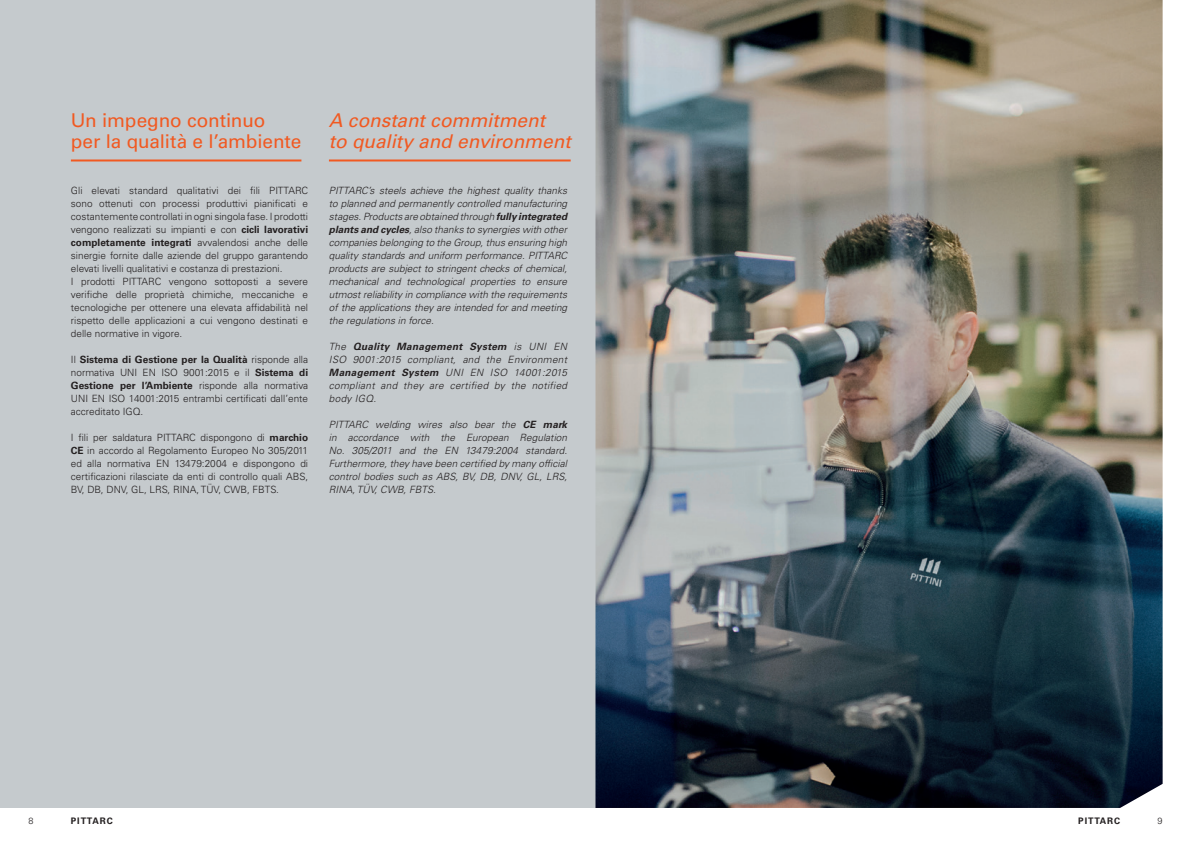
<style>
.page{position:relative;width:1191px;height:842px;background:#fff}
.page>*{position:absolute;margin:0;border:0;box-sizing:border-box;transform-origin:0 0}
.titolo_eng{font:italic 19px/21px "Univers LT Std";letter-spacing:-.005em;color:#f15921}
.t1{font:19px/21px "Univers LT Std";letter-spacing:-.005em;color:#f15921}
.testo_it{font:300 10px/13px "Univers LT Std";color:#231f20;text-align:justify}
.testo_eng{font:italic 300 10px/13px "Univers LT Std";letter-spacing:.005em;color:#231f20;text-align:justify}
.t2{font:700 9px "Univers LT Std";letter-spacing:.095em;color:#231f20}
.t3{font:300 9px "Univers LT Std";color:#231f20}
.s1{font-weight:700}
</style>
<div class="page">
<div style="left:0;top:0;width:601px;height:808px;background:#c5cacd"></div>
<hr style="left:329px;top:159px;width:241px;height:2px;background:#f15921">
<hr style="left:71px;top:159px;width:230px;height:2px;background:#f15921">
<img style="left:595px;top:0;width:567px;height:808px">
<p class="t1" style="left:71px;top:110px;width:232px">Un impegno continuo<br>per la qualità e l’ambiente</p>
<p class="testo_it" style="left:71px;top:184px;width:239px">Gli elevati standard qualitativi dei fili PITTARC sono ottenuti con processi produttivi pianificati e costantemente controllati in ogni singola fase. I prodotti vengono realizzati su impianti e con <span class="s1">cicli lavorativi completamente integrati</span> avvalendosi anche delle sinergie fornite dalle aziende del gruppo garantendo elevati livelli qualitativi e costanza di prestazioni.</p>
<p class="testo_it" style="left:71px;top:275px;width:239px">I prodotti PITTARC vengono sottoposti a severe verifiche delle proprietà chimiche, meccaniche e tecnologiche per ottenere una elevata affidabilità nel rispetto delle applicazioni a cui vengono destinati e delle normative in vigore.</p>
<p class="testo_it" style="left:71px;top:353px;width:239px">Il <span class="s1">Sistema di Gestione per la Qualità</span> risponde alla normativa UNI EN ISO 9001:2015 e il <span class="s1">Sistema di Gestione per l’Ambiente</span> risponde alla normativa UNI EN ISO 14001:2015 entrambi certificati dall’ente accreditato IGQ.</p>
<p class="testo_it" style="left:71px;top:431px;width:239px">I fili per saldatura PITTARC dispongono di <span class="s1">marchio CE</span> in accordo al Regolamento Europeo No 305/2011 ed alla normativa EN 13479:2004 e dispongono di certificazioni rilasciate da enti di controllo quali ABS, BV, DB, DNV, GL, LRS, RINA, TÜV, CWB, FBTS.</p>
<p class="titolo_eng" style="left:329px;top:110px;width:243px">A constant commitment<br>to quality and environment</p>
<p class="testo_eng" style="left:329px;top:184px;width:240px">PITTARC’s steels achieve the highest quality thanks to planned and permanently controlled manufacturing stages. Products are obtained through <span class="s1">fully integrated plants and cycles</span>, also thanks to synergies with other companies belonging to the Group, thus ensuring high quality standards and uniform performance. PITTARC products are subject to stringent checks of chemical, mechanical and technological properties to ensure utmost reliability in compliance with the requirements of the applications they are intended for and meeting the regulations in force.</p>
<p class="testo_eng" style="left:329px;top:340px;width:240px">The <span class="s1">Quality Management System</span> is UNI EN ISO 9001:2015 compliant, and the Environment <span class="s1">Management System</span> UNI EN ISO 14001:2015 compliant and they are certified by the notified body IGQ.</p>
<p class="testo_eng" style="left:329px;top:418px;width:240px">PITTARC welding wires also bear the <span class="s1">CE mark </span>in accordance with the European Regulation No. 305/2011 and the EN 13479:2004 standard.<br>Furthermore, they have been certified by many official control bodies such as ABS, BV, DB, DNV, GL, LRS, RINA, TÜV, CWB, FBTS.</p>
<p class="t3" style="left:28px;top:816px;width:7px">8</p>
<p class="t2" style="left:71px;top:816px;width:43px">PITTARC</p>
<p class="t2" style="left:1078px;top:816px;width:43px">PITTARC</p>
<p class="t3" style="left:1157px;top:816px;width:7px">9</p>
</div>
